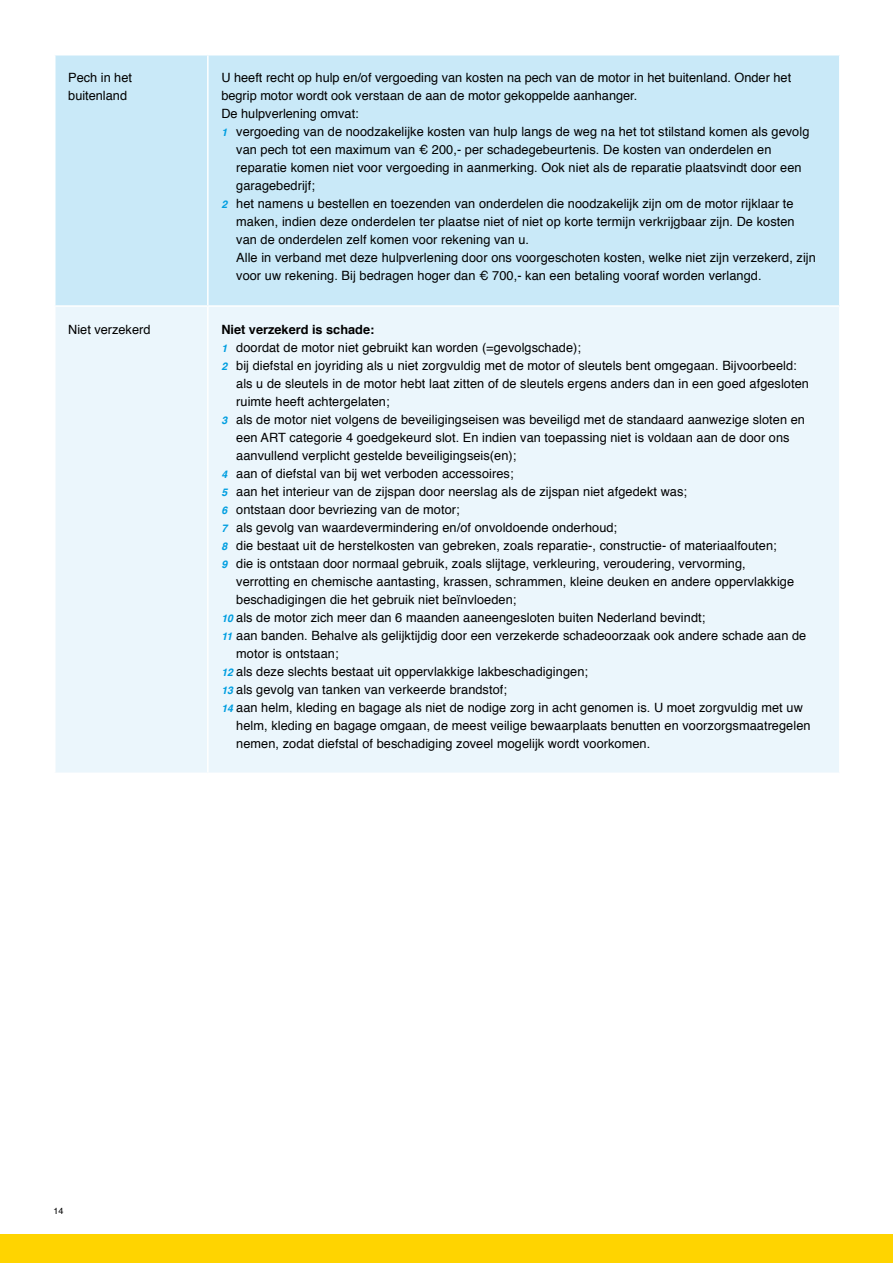
<style>
.page{position:relative;width:893px;height:1263px;background:#fff}
.page>*{position:absolute;margin:0;border:0;box-sizing:border-box;transform-origin:0 0}
.t1{font:12.75px/18px "Helvetica";letter-spacing:.005em;color:#000}
.t2{font:700 12.75px "Helvetica";color:#000}
.t3{font:9px "Helvetica";color:#000}
.s1{font-weight:700;font-style:italic;font-size:10.5px;color:#009ee0}
</style>
<div class="page">
<div style="left:0;top:1234px;width:893px;height:29px;background:#ffd400"></div>
<div style="left:56px;top:56px;width:783px;height:249px;background:#c9e9f8"></div>
<div style="left:56px;top:307px;width:783px;height:466px;background:#ebf6fc"></div>
<hr style="left:207px;top:56px;width:2px;height:249px;background:#fff">
<hr style="left:207px;top:307px;width:2px;height:466px;background:#fff">
<p class="t1" style="left:68px;top:69px;width:65px">Pech in het buitenland</p>
<p class="t1" style="left:221px;top:69px;width:571px">U heeft recht op hulp en/of vergoeding van kosten na pech van de motor in het buitenland. Onder het</p>
<p class="t1" style="left:221px;top:87px;width:418px">begrip motor wordt ook verstaan de aan de motor gekoppelde aanhanger.</p>
<p class="t1" style="left:221px;top:105px;width:139px">De hulpverlening omvat:</p>
<p class="t1" style="left:221px;top:123px;width:590px"><span class="s1">1</span> vergoeding van de noodzakelijke kosten van hulp langs de weg na het tot stilstand komen als gevolg</p>
<p class="t1" style="left:236px;top:141px;width:537px">van pech tot een maximum van € 200,- per schadegebeurtenis. De kosten van onderdelen en</p>
<p class="t1" style="left:236px;top:159px;width:567px">reparatie komen niet voor vergoeding in aanmerking. Ook niet als de reparatie plaatsvindt door een</p>
<p class="t1" style="left:236px;top:177px;width:80px">garagebedrijf;</p>
<p class="t1" style="left:221px;top:195px;width:574px"><span class="s1">2</span> het namens u bestellen en toezenden van onderdelen die noodzakelijk zijn om de motor rijklaar te</p>
<p class="t1" style="left:236px;top:213px;width:560px">maken, indien deze onderdelen ter plaatse niet of niet op korte termijn verkrijgbaar zijn. De kosten</p>
<p class="t1" style="left:236px;top:231px;width:294px">van de onderdelen zelf komen voor rekening van u.</p>
<p class="t1" style="left:236px;top:249px;width:581px">Alle in verband met deze hulpverlening door ons voorgeschoten kosten, welke niet zijn verzekerd, zijn</p>
<p class="t1" style="left:236px;top:267px;width:527px">voor uw rekening. Bij bedragen hoger dan € 700,- kan een betaling vooraf worden verlangd.</p>
<p class="t1" style="left:68px;top:320px;width:84px">Niet verzekerd</p>
<p class="t2" style="left:221px;top:319px;width:155px">Niet verzekerd is schade:</p>
<p class="t1" style="left:221px;top:338px;width:361px"><span class="s1">1</span> doordat de motor niet gebruikt kan worden (=gevolgschade);</p>
<p class="t1" style="left:221px;top:356px;width:577px"><span class="s1">2</span> bij diefstal en joyriding als u niet zorgvuldig met de motor of sleutels bent omgegaan. Bijvoorbeeld:</p>
<p class="t1" style="left:236px;top:374px;width:574px">als u de sleutels in de motor hebt laat zitten of de sleutels ergens anders dan in een goed afgesloten</p>
<p class="t1" style="left:236px;top:392px;width:155px">ruimte heeft achtergelaten;</p>
<p class="t1" style="left:221px;top:410px;width:585px"><span class="s1">3</span> als de motor niet volgens de beveiligingseisen was beveiligd met de standaard aanwezige sloten en</p>
<p class="t1" style="left:236px;top:428px;width:555px">een ART categorie 4 goedgekeurd slot. En indien van toepassing niet is voldaan aan de door ons</p>
<p class="t1" style="left:236px;top:446px;width:282px">aanvullend verplicht gestelde beveiligingseis(en);</p>
<p class="t1" style="left:221px;top:464px;width:294px"><span class="s1">4</span> aan of diefstal van bij wet verboden accessoires;</p>
<p class="t1" style="left:221px;top:482px;width:467px"><span class="s1">5</span> aan het interieur van de zijspan door neerslag als de zijspan niet afgedekt was;</p>
<p class="t1" style="left:221px;top:500px;width:240px"><span class="s1">6</span> ontstaan door bevriezing van de motor;</p>
<p class="t1" style="left:221px;top:518px;width:397px"><span class="s1">7</span> als gevolg van waardevermindering en/of onvoldoende onderhoud;</p>
<p class="t1" style="left:221px;top:536px;width:557px"><span class="s1">8</span> die bestaat uit de herstelkosten van gebreken, zoals reparatie-, constructie- of materiaalfouten;</p>
<p class="t1" style="left:221px;top:554px;width:526px"><span class="s1">9</span> die is ontstaan door normaal gebruik, zoals slijtage, verkleuring, veroudering, vervorming,</p>
<p class="t1" style="left:236px;top:572px;width:559px">verrotting en chemische aantasting, krassen, schrammen, kleine deuken en andere oppervlakkige</p>
<p class="t1" style="left:236px;top:590px;width:282px">beschadigingen die het gebruik niet beïnvloeden;</p>
<p class="t1" style="left:221px;top:608px;width:485px"><span class="s1">10</span> als de motor zich meer dan 6 maanden aaneengesloten buiten Nederland bevindt;</p>
<p class="t1" style="left:221px;top:626px;width:587px"><span class="s1">11</span> aan banden. Behalve als gelijktijdig door een verzekerde schadeoorzaak ook andere schade aan de</p>
<p class="t1" style="left:236px;top:644px;width:104px">motor is ontstaan;</p>
<p class="t1" style="left:221px;top:662px;width:368px"><span class="s1">12</span> als deze slechts bestaat uit oppervlakkige lakbeschadigingen;</p>
<p class="t1" style="left:221px;top:680px;width:287px"><span class="s1">13</span> als gevolg van tanken van verkeerde brandstof;</p>
<p class="t1" style="left:221px;top:698px;width:583px"><span class="s1">14</span> aan helm, kleding en bagage als niet de nodige zorg in acht genomen is. U moet zorgvuldig met uw</p>
<p class="t1" style="left:236px;top:716px;width:576px">helm, kleding en bagage omgaan, de meest veilige bewaarplaats benutten en voorzorgsmaatregelen</p>
<p class="t1" style="left:236px;top:734px;width:415px">nemen, zodat diefstal of beschadiging zoveel mogelijk wordt voorkomen.</p>
<p class="t3" style="left:54px;top:1204px;width:11px">14</p>
</div>
